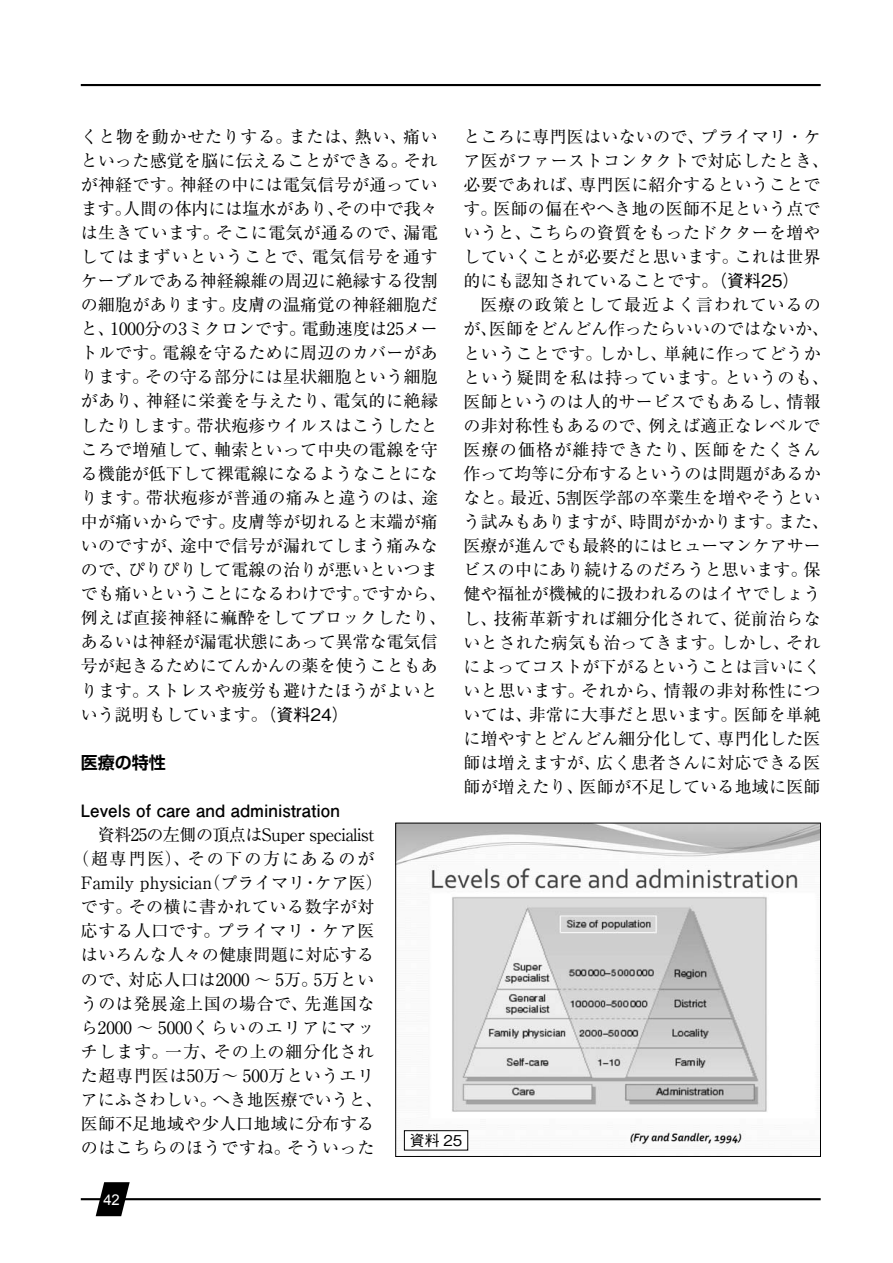
<style>
.page{position:relative;width:893px;height:1263px;background:#fff}
.page>*{position:absolute;margin:0;border:0;box-sizing:border-box;transform-origin:0 0}
.t1{font:16.95px/24.2px "Ryumin Pro";letter-spacing:.015em;color:#000}
.t2{font:16.95px "Ryumin Pro";letter-spacing:.035em;color:#000}
.t3{font:700 16.95px "Futo Go B101 Pro";color:#000}
.t4{font:16.95px "Ryumin Pro";letter-spacing:-.03em;color:#000}
.t5{font:16.95px "Ryumin Pro";letter-spacing:.08em;color:#000}
.t6{font:16.95px "Ryumin Pro";letter-spacing:.045em;color:#000}
.t7{font:16.95px "Ryumin Pro";letter-spacing:.105em;color:#000}
.t8{font:16.95px "Ryumin Pro";letter-spacing:.055em;color:#000}
.t9{font:700 16.95px "Shin Go Pro De";color:#000}
.t10{font:500 14.85px "Gothic BBB Pro";color:#000}
.t11{font:14.85px "Arial";color:#fff}
.s1{font-family:"Gothic BBB Pro";font-weight:500}
</style>
<div class="page">
<hr style="left:81px;top:84px;width:740px;height:2px;background:#000">
<hr style="left:81px;top:1198px;width:740px;height:2px;background:#000">
<svg style="left:96px;top:1182px;width:34px;height:34px"></svg>
<img style="left:397px;top:825px;width:422px;height:326px">
<div style="left:395px;top:823px;width:426px;height:334px;border:1px solid #000"></div>
<div style="left:404px;top:1131px;width:64px;height:19px;background:#fff"></div>
<div style="left:404px;top:1130px;width:64px;height:20px;border:1px solid #000"></div>
<p class="t1" style="left:81px;top:123px;width:367px">くと物を動かせたりする。または、熱い、痛いといった感覚を脳に伝えることができる。それが神経です。神経の中には電気信号が通っています。人間の体内には塩水があり、その中で我々は生きています。そこに電気が通るので、漏電してはまずいということで、電気信号を通すケーブルである神経線維の周辺に絶縁する役割の細胞があります。皮膚の温痛覚の神経細胞だと、1000分の3ミクロンです。電動速度は25メートルです。電線を守るために周辺のカバーがあります。その守る部分には星状細胞という細胞があり、神経に栄養を与えたり、電気的に絶縁したりします。帯状疱疹ウイルスはこうしたところで増殖して、軸索といって中央の電線を守る機能が低下して裸電線になるようなことになります。帯状疱疹が普通の痛みと違うのは、途中が痛いからです。皮膚等が切れると末端が痛いのですが、途中で信号が漏れてしまう痛みなので、ぴりぴりして電線の治りが悪いといつまでも痛いということになるわけです。ですから、例えば直接神経に痲酔をしてブロックしたり、あるいは神経が漏電状態にあって異常な電気信号が起きるためにてんかんの薬を使うこともあります。ストレスや疲労も避けたほうがよいという説明もしています。<span class="s1">（資料24）</span></p>
<p class="t9" style="left:81px;top:748px;width:87px">医療の特性</p>
<p class="t3" style="left:81px;top:797px;width:260px">Levels of care and administration</p>
<p class="t4" style="left:98px;top:821px;width:278px">資料25の左側の頂点はSuper specialist</p>
<p class="t7" style="left:72px;top:845px;width:304px">（超専門医）、その下の方にあるのが</p>
<p class="t1" style="left:81px;top:870px;width:304px">Family physician（プライマリ・ケア医）</p>
<p class="t2" style="left:81px;top:893px;width:295px">です。その横に書かれている数字が対</p>
<p class="t2" style="left:81px;top:918px;width:295px">応する人口です。プライマリ・ケア医</p>
<p class="t1" style="left:81px;top:942px;width:295px">はいろんな人々の健康問題に対応する</p>
<p class="t1" style="left:81px;top:966px;width:295px">ので、対応人口は2000 ～ 5万。5万とい</p>
<p class="t2" style="left:81px;top:990px;width:295px">うのは発展途上国の場合で、先進国な</p>
<p class="t5" style="left:81px;top:1014px;width:295px">ら2000 ～ 5000くらいのエリアにマッ</p>
<p class="t8" style="left:81px;top:1038px;width:295px">チします。一方、その上の細分化され</p>
<p class="t6" style="left:81px;top:1062px;width:295px">た超専門医は50万～ 500万というエリ</p>
<p class="t1" style="left:81px;top:1086px;width:304px">アにふさわしい。へき地医療でいうと、</p>
<p class="t1" style="left:81px;top:1110px;width:295px">医師不足地域や少人口地域に分布する</p>
<p class="t2" style="left:81px;top:1134px;width:295px">のはこちらのほうですね。そういった</p>
<p class="t1" style="left:463px;top:123px;width:367px">ところに専門医はいないので、プライマリ・ケア医がファーストコンタクトで対応したとき、必要であれば、専門医に紹介するということです。医師の偏在やへき地の医師不足という点でいうと、こちらの資質をもったドクターを増やしていくことが必要だと思います。これは世界的にも認知されていることです。<span class="s1">（資料25）</span></p>
<p class="t1" style="left:463px;top:292px;width:367px;text-align:center">医療の政策として最近よく言われているの<br>が、医師をどんどん作ったらいいのではないか、ということです。しかし、単純に作ってどうかという疑問を私は持っています。というのも、医師というのは人的サービスでもあるし、情報の非対称性もあるので、例えば適正なレベルで医療の価格が維持できたり、医師をたくさん作って均等に分布するというのは問題があるかなと。最近、5割医学部の卒業生を増やそうという試みもありますが、時間がかかります。また、医療が進んでも最終的にはヒューマンケアサービスの中にあり続けるのだろうと思います。保健や福祉が機械的に扱われるのはイヤでしょうし、技術革新すれば細分化されて、従前治らないとされた病気も治ってきます。しかし、それによってコストが下がるということは言いにくいと思います。それから、情報の非対称性については、非常に大事だと思います。医師を単純に増やすとどんどん細分化して、専門化した医師は増えますが、広く患者さんに対応できる医師が増えたり、医師が不足している地域に医師</p>
<p class="t10" style="left:410px;top:1128px;width:54px">資料 25</p>
<p class="t11" style="left:103px;top:1189px;width:18px">42</p>
</div>
